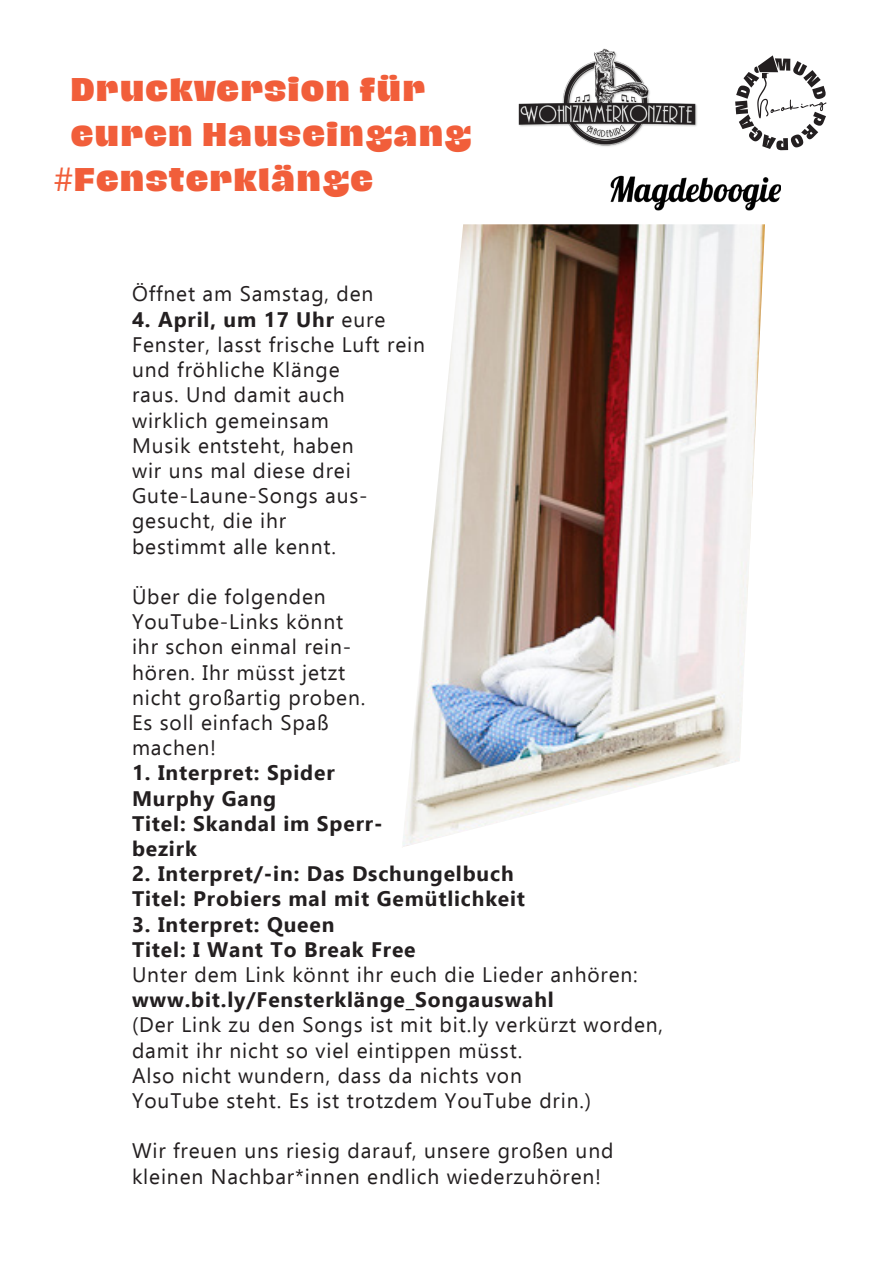
<style>
.page{position:relative;width:893px;height:1263px;background:#fff}
.page>*{position:absolute;margin:0;border:0;box-sizing:border-box;transform-origin:0 0}
.t1{font:800 30px "Hagrid";letter-spacing:.04em;color:#f15e3a}
.t2{font:21px/25.2px "Ebrima";letter-spacing:.04em;color:#231f20}
.t3{font:700 21px/25.2px "Ebrima";letter-spacing:.04em;color:#231f20}
.s1{font-weight:400}
</style>
<div class="page">
<img style="left:402px;top:224px;width:363px;height:623px">
<svg style="left:735px;top:55px;width:91px;height:95px"></svg>
<img style="left:610px;top:175px;width:171px;height:36px">
<img style="left:518px;top:48px;width:179px;height:99px">
<p class="t1" style="left:71px;top:73px;width:356px">Druckversion für</p>
<p class="t1" style="left:71px;top:118px;width:402px">euren Hauseingang</p>
<p class="t1" style="left:54px;top:163px;width:321px">#Fensterklänge</p>
<p class="t2" style="left:132px;top:281px;width:243px">Öffnet am Samstag, den</p>
<p class="t3" style="left:132px;top:305px;width:255px">4. April, um 17 Uhr <span class="s1">eure</span></p>
<p class="t2" style="left:132px;top:331px;width:294px">Fenster, lasst frische Luft rein und fröhliche Klänge</p>
<p class="t2" style="left:132px;top:382px;width:214px">raus. Und damit auch</p>
<p class="t2" style="left:132px;top:407px;width:198px">wirklich gemeinsam</p>
<p class="t2" style="left:132px;top:432px;width:223px">Musik entsteht, haben</p>
<p class="t2" style="left:132px;top:457px;width:220px">wir uns mal diese drei</p>
<p class="t2" style="left:132px;top:482px;width:237px">Gute-Laune-Songs aus-</p>
<p class="t2" style="left:132px;top:508px;width:156px">gesucht, die ihr</p>
<p class="t2" style="left:132px;top:533px;width:205px">bestimmt alle kennt.</p>
<p class="t2" style="left:132px;top:583px;width:195px">Über die folgenden</p>
<p class="t2" style="left:132px;top:608px;width:213px">YouTube-Links könnt</p>
<p class="t2" style="left:132px;top:634px;width:221px">ihr schon einmal rein-</p>
<p class="t2" style="left:132px;top:659px;width:235px">hören. Ihr müsst jetzt nicht großartig proben.</p>
<p class="t2" style="left:132px;top:709px;width:198px">Es soll einfach Spaß</p>
<p class="t2" style="left:132px;top:734px;width:86px">machen!</p>
<p class="t3" style="left:132px;top:759px;width:204px">1. Interpret: Spider<br>Murphy Gang</p>
<p class="t3" style="left:132px;top:809px;width:252px">Titel: Skandal im Sperr&shy;bezirk</p>
<p class="t3" style="left:132px;top:860px;width:383px">2. Interpret/-in: Das Dschungelbuch</p>
<p class="t3" style="left:132px;top:885px;width:395px">Titel: Probiers mal mit Gemütlichkeit</p>
<p class="t3" style="left:132px;top:910px;width:204px">3. Interpret: Queen</p>
<p class="t3" style="left:132px;top:935px;width:285px">Titel: I Want To Break Free</p>
<p class="t2" style="left:132px;top:961px;width:507px">Unter dem Link könnt ihr euch die Lieder anhören:</p>
<p class="t3" style="left:132px;top:986px;width:423px">www.bit.ly/Fensterklänge_Songauswahl</p>
<p class="t2" style="left:132px;top:1012px;width:533px">(Der Link zu den Songs ist mit bit.ly verkürzt worden,</p>
<p class="t2" style="left:132px;top:1037px;width:392px">damit ihr nicht so viel eintippen müsst.</p>
<p class="t2" style="left:132px;top:1062px;width:391px">Also nicht wundern, dass da nichts von</p>
<p class="t2" style="left:132px;top:1087px;width:461px">YouTube steht. Es ist trotzdem YouTube drin.)</p>
<p class="t2" style="left:132px;top:1138px;width:483px">Wir freuen uns riesig darauf, unsere großen und</p>
<p class="t2" style="left:132px;top:1163px;width:471px">kleinen Nachbar*innen endlich wiederzuhören!</p>
</div>
